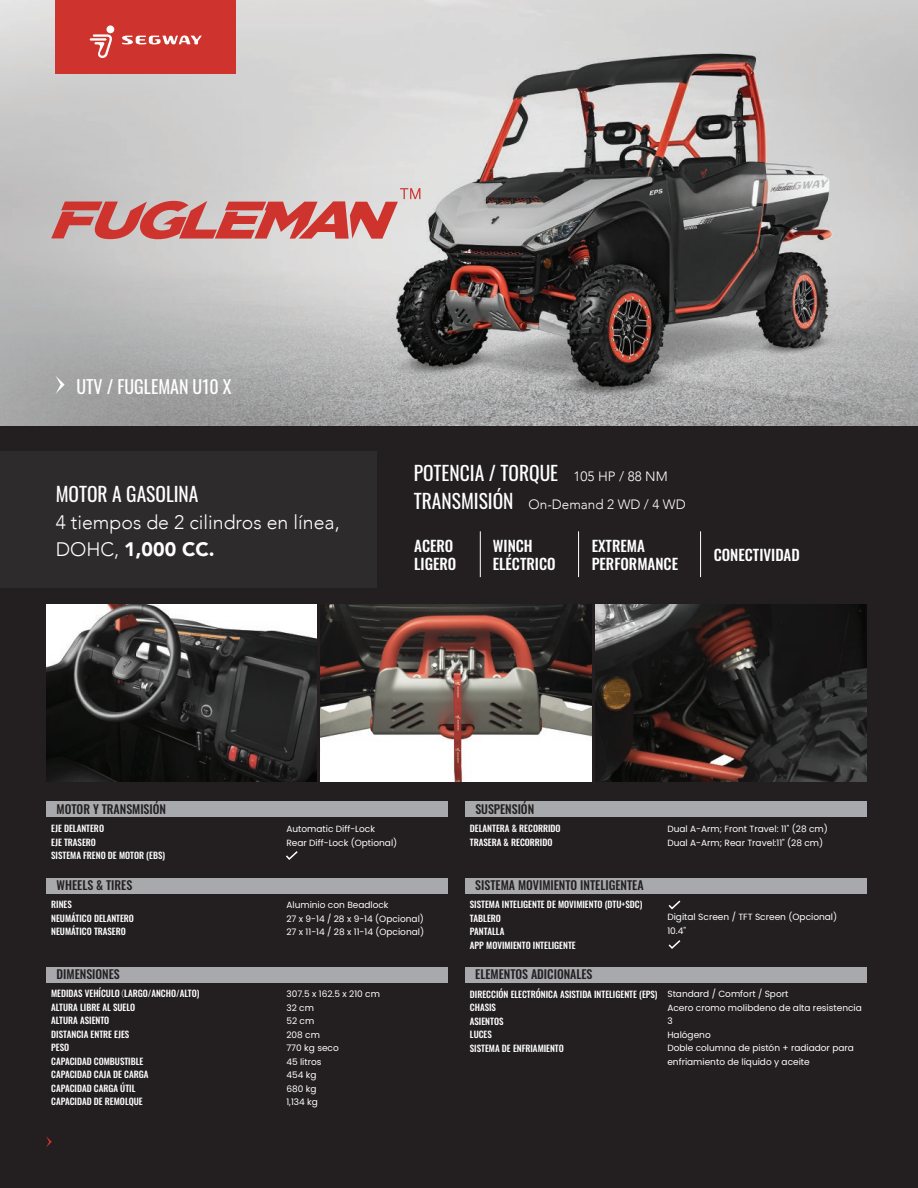
<style>
.page{position:relative;width:918px;height:1188px;background:#231f20}
.page>*{position:absolute;margin:0;border:0;box-sizing:border-box;transform-origin:0 0}
.t1{font:300 19.5px/27px "Avenir";color:#fff}
.t2{font:19.5px "Oswald";color:#fff}
.t3{font:18px "Oswald";color:#fff}
.t4{font:500 15px/18px "Oswald";color:#fff}
.t5{font:300 13.5px "Avenir";color:#fff}
.t6{font:500 12px "Oswald";color:#231f20}
.t7{font:500 9px/13.5px "Oswald";color:#fff}
.t8{font:9px/13.5px "Poppins";color:#fff}
.s1{font-weight:900}
.s2{font-family:"Avenir";font-weight:300;font-size:13.5px}
.s3{font-family:"Oswald";font-weight:400;font-size:19.5px}
.s4{font-family:"Koz Go Pr 6 N";font-weight:400}
</style>
<div class="page">
<img style="left:0;top:0;width:918px;height:425px">
<div style="left:0;top:452px;width:376px;height:136px;background:#2d2b2c"></div>
<svg style="left:46px;top:1136px;width:6px;height:11px"></svg>
<svg style="left:56px;top:376px;width:9px;height:18px"></svg>
<div style="left:465px;top:878px;width:401px;height:15px;background:#a8a9ad"></div>
<svg style="left:668px;top:900px;width:13px;height:10px"></svg>
<svg style="left:668px;top:940px;width:13px;height:9px"></svg>
<div style="left:46px;top:878px;width:402px;height:15px;background:#a8a9ad"></div>
<svg style="left:286px;top:851px;width:12px;height:9px"></svg>
<div style="left:465px;top:802px;width:401px;height:15px;background:#a8a9ad"></div>
<div style="left:46px;top:802px;width:402px;height:15px;background:#a8a9ad"></div>
<div style="left:465px;top:967px;width:401px;height:15px;background:#a8a9ad"></div>
<div style="left:46px;top:967px;width:402px;height:15px;background:#a8a9ad"></div>
<hr style="left:480px;top:531px;width:1px;height:46px;background:#fff">
<hr style="left:578px;top:531px;width:1px;height:46px;background:#fff">
<hr style="left:700px;top:531px;width:1px;height:46px;background:#fff">
<img style="left:46px;top:604px;width:271px;height:178px">
<img style="left:321px;top:604px;width:271px;height:178px">
<img style="left:596px;top:604px;width:270px;height:178px">
<div style="left:56px;top:0;width:180px;height:74px;background:#ce342d"></div>
<svg style="left:122px;top:35px;width:80px;height:9px"></svg>
<svg style="left:90px;top:25px;width:24px;height:33px"></svg>
<svg style="left:51px;top:188px;width:369px;height:51px;background:#d0908d"></svg>
<h2 class="t3" style="left:76px;top:370px;width:157px">UTV / FUGLEMAN U10 X</h2>
<h1 class="t2" style="left:56px;top:477px;width:144px">MOTOR A GASOLINA</h1>
<h1 class="t1" style="left:56px;top:509px;width:286px">4 tiempos de 2 cilindros en línea,<br>DOHC, <span class="s1">1,000 CC.</span></h1>
<h1 class="t2" style="left:414px;top:456px;width:256px">POTENCIA / TORQUE <span class="s2">105 HP / 88 NM</span></h1>
<h3 class="t5" style="left:414px;top:496px;width:273px"><span class="s3">TRANSMISIÓN</span> On-Demand 2 WD / 4 WD</h3>
<h3 class="t4" style="left:414px;top:535px;width:43px">ACERO<br>LIGERO</h3>
<h3 class="t4" style="left:714px;top:544px;width:88px">CONECTIVIDAD</h3>
<h3 class="t4" style="left:493px;top:535px;width:64px">WINCH<br>ELÉCTRICO</h3>
<h3 class="t4" style="left:592px;top:535px;width:88px">EXTREMA<br>PERFORMANCE</h3>
<h3 class="t6" style="left:57px;top:798px;width:111px">MOTOR Y TRANSMISIÓN</h3>
<p class="t7" style="left:51px;top:821px;width:115px">EJE DELANTERO<br>EJE TRASERO<br>SISTEMA FRENO DE MOTOR (EBS)</p>
<p class="t8" style="left:286px;top:822px;width:112px">Automatic Diff-Lock<br>Rear Diff-Lock (Optional)</p>
<h3 class="t6" style="left:475px;top:799px;width:60px">SUSPENSIÓN</h3>
<p class="t7" style="left:470px;top:821px;width:92px">DELANTERA &amp; RECORRIDO<br>TRASERA &amp; RECORRIDO</p>
<p class="t8" style="left:667px;top:822px;width:162px">Dual A-Arm; Front Travel: 11" (28 cm)<br>Dual A-Arm; Rear Travel:11" (28 cm)</p>
<h3 class="t6" style="left:57px;top:875px;width:77px">WHEELS &amp; TIRES</h3>
<p class="t7" style="left:51px;top:897px;width:84px">RINES<br>NEUMÁTICO DELANTERO<br>NEUMÁTICO TRASERO</p>
<p class="t8" style="left:286px;top:899px;width:139px">Aluminio con Beadlock<br>27 x 9-14 / 28 x 9-14 (Opcional)<br>27 x 11-14 / 28 x 11-14 (Opcional)</p>
<h3 class="t6" style="left:57px;top:964px;width:65px">DIMENSIONES</h3>
<p class="t7" style="left:51px;top:986px;width:70px">MEDIDAS VEHÍCULO</p>
<p class="t8" style="left:286px;top:988px;width:95px">307.5 x 162.5 x 210 cm<br>32 cm<br>52 cm<br>208 cm<br>770 kg seco<br>45 litros<br>454 kg<br>680 kg<br>1,134 kg</p>
<p class="t7" style="left:51px;top:986px;width:150px;text-indent:64px"><span class="s4">（</span>LARGO/ANCHO/ALTO)<br>ALTURA LIBRE AL SUELO<br>ALTURA ASIENTO<br>DISTANCIA ENTRE EJES<br>PESO<br>CAPACIDAD COMBUSTIBLE<br>CAPACIDAD CAJA DE CARGA<br>CAPACIDAD CARGA ÚTIL<br>CAPACIDAD DE REMOLQUE</p>
<h3 class="t6" style="left:475px;top:875px;width:170px">SISTEMA MOVIMIENTO INTELIGENTEA</h3>
<p class="t7" style="left:470px;top:897px;width:174px">SISTEMA INTELIGENTE DE MOVIMIENTO (DTU+SDC)<br>TABLERO<br>PANTALLA<br>APP MOVIMIENTO INTELIGENTE</p>
<p class="t8" style="left:667px;top:910px;width:171px">Digital Screen / TFT Screen (Opcional)<br>10.4"</p>
<h3 class="t6" style="left:475px;top:964px;width:119px">ELEMENTOS ADICIONALES</h3>
<p class="t7" style="left:470px;top:986px;width:189px">DIRECCIÓN ELECTRÓNICA ASISTIDA INTELIGENTE (EPS)<br>CHASIS<br>ASIENTOS<br>LUCES<br>SISTEMA DE ENFRIAMIENTO</p>
<p class="t8" style="left:667px;top:988px;width:196px">Standard / Comfort / Sport<br>Acero cromo molibdeno de alta resistencia<br>3<br>Halógeno<br>Doble columna de pistón + radiador para enfriamiento de líquido y aceite</p>
</div>
